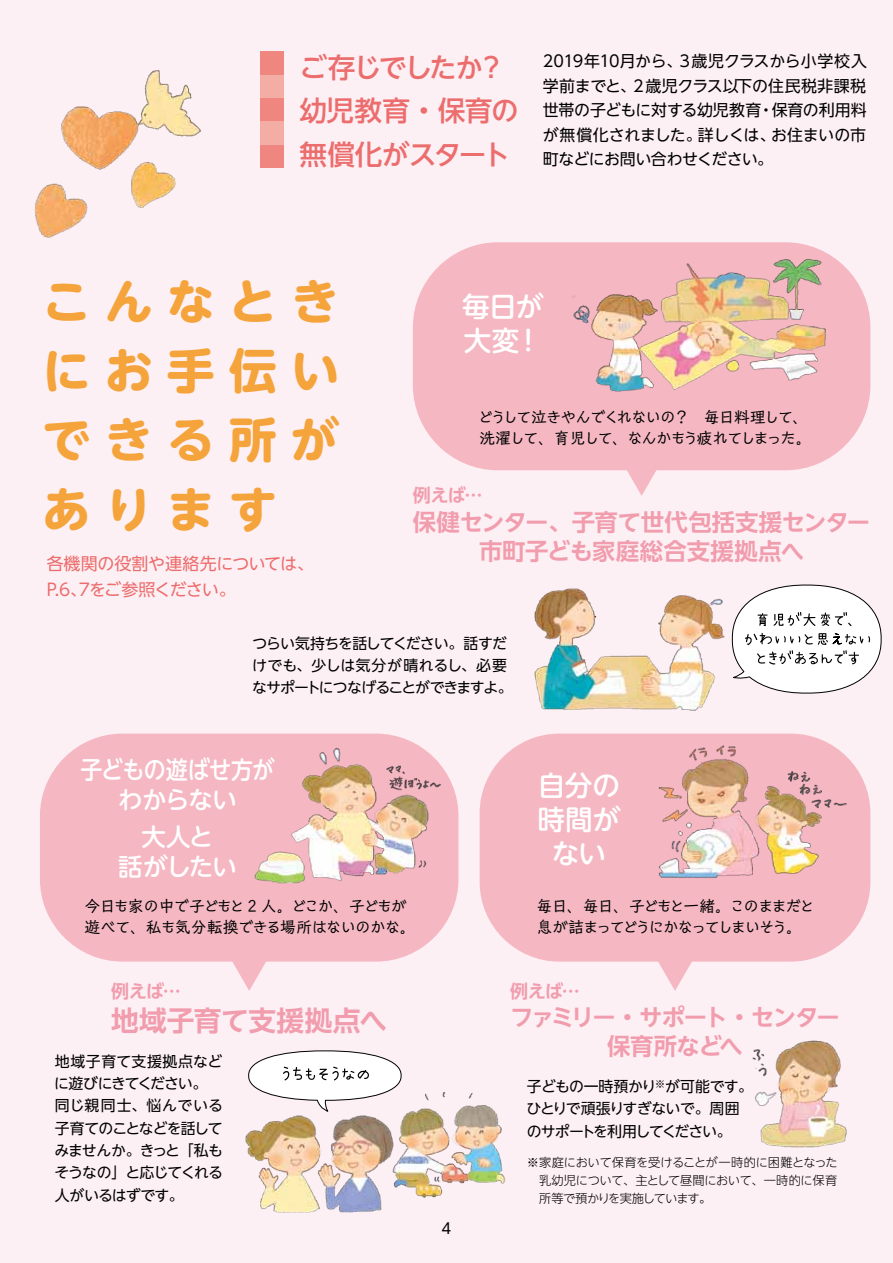
<style>
.page{position:relative;width:893px;height:1263px;background:#fdf0f4}
.page>*{position:absolute;margin:0;border:0;box-sizing:border-box;transform-origin:0 0}
.t1{font:700 47.85px/69px "UD Shin M Go Pro";letter-spacing:.3em;color:#f5a33b;text-align:justify}
.t2{font:500 27.6px/43.7px "UD Shin Go NT Pro";letter-spacing:-.04em;color:#ec6d6d}
.t3{font:500 27.6px/34px "UD Shin M Go Pro";letter-spacing:-.015em;color:#fff;text-align:center}
.t4{font:700 27.6px "UD Shin Go NT Pro De";color:#f19dae}
.t5{font:500 24.45px/29.7px "UD Shin M Go Pro";letter-spacing:-.035em;color:#fff;text-align:center;scale:.9 1}
.t6{font:500 24.45px/29.7px "UD Shin M Go Pro";letter-spacing:-.035em;color:#fff;text-align:center}
.t7{font:700 23.4px/28.7px "UD Shin Go NT Pro De";letter-spacing:-.025em;color:#f19dae;text-align:center}
.t8{font:700 23.4px/28.7px "UD Shin Go NT Pro De";letter-spacing:-.07em;color:#f19dae;text-align:center}
.t9{font:700 18px "UD Shin Go NT Pro De";letter-spacing:-.035em;color:#f19dae}
.t10{font:16.95px/25.5px "UD Shin Go NT Pro";letter-spacing:-.02em;color:#ec6d6d}
.t11{font:15.9px/24.5px "UD Shin Go NT Pro";letter-spacing:-.015em;color:#000;text-align:justify}
.t12{font:15.9px/21.3px "Talking Std";letter-spacing:-.1em;color:#000}
.t13{font:15.9px/21.3px "Talking Std";letter-spacing:-.13em;color:#000}
.t14{font:14.85px/22.4px "UD Shin Go NT Pro";letter-spacing:-.05em;color:#000}
.t15{font:300 12.15px/18px "UD Shin Go NT Pro";letter-spacing:-.03em;color:#000;text-align:justify}
</style>
<div class="page">
<img style="left:752px;top:1040px;width:95px;height:108px">
<img style="left:34px;top:70px;width:167px;height:168px">
<div style="left:413px;top:242px;width:457px;height:228px;background:#f5b8c3;border-radius:85px"></div>
<svg style="left:616px;top:470px;width:51px;height:26px"></svg>
<svg style="left:732px;top:584px;width:150px;height:110px"></svg>
<svg style="left:248px;top:1050px;width:154px;height:24px"></svg>
<div style="left:40px;top:733px;width:418px;height:228px;background:#f5b8c3;border-radius:82px"></div>
<svg style="left:224px;top:961px;width:51px;height:30px"></svg>
<div style="left:480px;top:733px;width:390px;height:228px;background:#f5b8c3;border-radius:80px"></div>
<svg style="left:649px;top:961px;width:52px;height:30px"></svg>
<img style="left:649px;top:733px;width:208px;height:145px">
<img style="left:245px;top:1074px;width:261px;height:139px">
<img style="left:254px;top:739px;width:205px;height:146px">
<img style="left:534px;top:588px;width:191px;height:123px">
<img style="left:572px;top:250px;width:254px;height:142px">
<div style="left:260px;top:145px;width:23px;height:23px;background:#ef8680"></div>
<div style="left:260px;top:121px;width:23px;height:24px;background:#f4ada5"></div>
<div style="left:260px;top:98px;width:23px;height:23px;background:#ef8680"></div>
<div style="left:260px;top:74px;width:23px;height:24px;background:#f4ada5"></div>
<div style="left:260px;top:51px;width:23px;height:23px;background:#ef8680"></div>
<h2 class="t2" style="left:299px;top:45px;width:221px">ご存じでしたか？幼児教育・保育の無償化がスタート</h2>
<p class="t11" style="left:543px;top:49px;width:326px">2019年10月から、３歳児クラスから小学校入学前までと、２歳児クラス以下の住民税非課税世帯の子どもに対する幼児教育・保育の利用料が無償化されました。詳しくは、お住まいの市町などにお問い合わせください。</p>
<h1 class="t1" style="left:43px;top:265px;width:298px">こんなときにお手伝いできる所があります</h1>
<p class="t10" style="left:47px;top:551px;width:269px">各機関の役割や連絡先については、<br>P.6、7をご参照ください。</p>
<h2 class="t3" style="left:462px;top:288px;width:83px;text-align:left">毎日が大変！</h2>
<p class="t12" style="left:478px;top:405px;width:335px">どうして泣きやんでくれないの？　毎日料理して、洗濯して、育児して、なんかもう疲れてしまった。</p>
<p class="t9" style="left:413px;top:480px;width:71px">例えば…</p>
<h3 class="t7" style="left:413px;top:507px;width:459px">保健センター、子育て世代包括支援センター市町子ども家庭総合支援拠点へ</h3>
<p class="t14" style="left:252px;top:631px;width:262px">つらい気持ちを話してください。話すだけでも、少しは気分が晴れるし、必要なサポートにつなげることができますよ。</p>
<h3 class="t5" style="left:80px;top:754px;width:217px">子どもの遊ばせ方がわからない</h3>
<h3 class="t6" style="left:118px;top:821px;width:120px">大人と<br>話がしたい</h3>
<p class="t12" style="left:85px;top:894px;width:333px">今日も家の中で子どもと 2 人。どこか、子どもが遊べて、私も気分転換できる場所はないのかな。</p>
<h2 class="t3" style="left:537px;top:767px;width:84px">自分の時間がない</h2>
<p class="t13" style="left:536px;top:894px;width:280px">毎日、毎日、子どもと一緒。このままだと息が詰まってどうにかなってしまいそう。</p>
<p class="t9" style="left:111px;top:976px;width:71px">例えば…</p>
<p class="t9" style="left:510px;top:976px;width:71px">例えば…</p>
<h2 class="t4" style="left:111px;top:998px;width:278px">地域子育て支援拠点へ</h2>
<h3 class="t8" style="left:510px;top:1002px;width:331px">ファミリー・サポート・センター保育所などへ</h3>
<p class="t14" style="left:54px;top:1049px;width:170px">地域子育て支援拠点などに遊びにきてください。同じ親同士、悩んでいる子育てのことなどを話してみませんか。きっと「私もそうなの」と応じてくれる人がいるはずです。</p>
<p class="t14" style="left:526px;top:1075px;width:228px">子どもの一時預かり<sup>※</sup>が可能です。ひとりで頑張りすぎないで。周囲のサポートを利用してください。</p>
<p class="t15" style="left:539px;top:1153px;width:300px;text-indent:-12px">※家庭において保育を受けることが一時的に困難となった乳幼児について、主として昼間において、一時的に保育所等で預かりを実施しています。</p>
<p class="t14" style="left:442px;top:1216px;width:11px">4</p>
</div>
